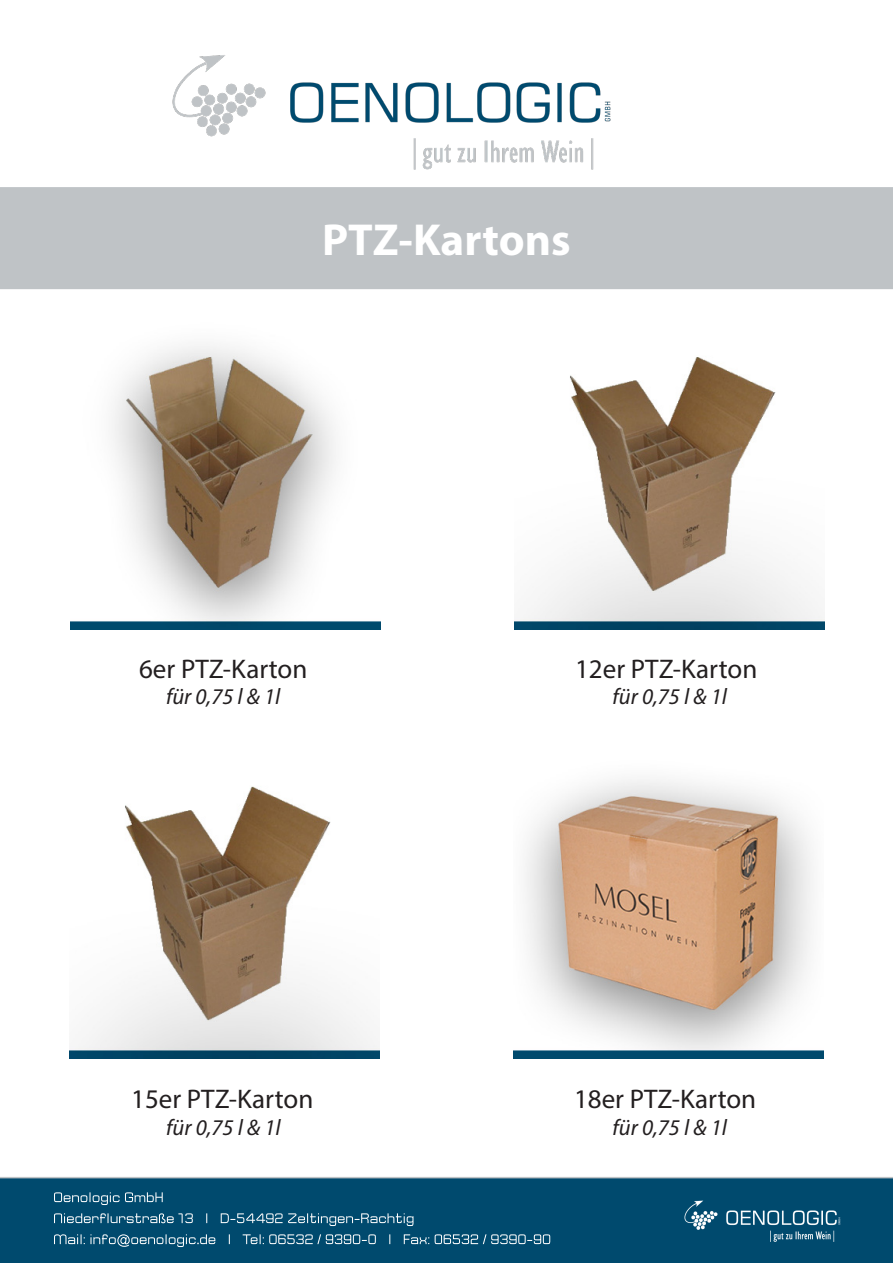
<style>
.page{position:relative;width:893px;height:1263px;background:#fff}
.page>*{position:absolute;margin:0;border:0;box-sizing:border-box;transform-origin:0 0}
.t1{font:700 45px "Myriad Pro";color:#fff}
.t2{font:27px "Myriad Pro";color:#231f20}
.t3{font:italic 22.5px "Myriad Pro";color:#231f20}
</style>
<div class="page">
<div style="left:0;top:187px;width:893px;height:102px;background:#bfc3c6"></div>
<div style="left:0;top:1177px;width:893px;height:86px;background:#004a6e"></div>
<img style="left:514px;top:357px;width:311px;height:272px">
<img style="left:70px;top:346px;width:311px;height:283px">
<img style="left:143px;top:55px;width:496px;height:133px">
<img style="left:513px;top:779px;width:311px;height:280px">
<svg style="left:54px;top:1234px;width:496px;height:13px;background:#306c89"></svg>
<svg style="left:54px;top:1213px;width:359px;height:13px;background:#306c89"></svg>
<svg style="left:54px;top:1192px;width:109px;height:13px"></svg>
<img style="left:674px;top:1193px;width:177px;height:55px">
<img style="left:69px;top:786px;width:310px;height:273px">
<p class="t1" style="left:322px;top:210px;width:250px">PTZ-Kartons</p>
<p class="t2" style="left:139px;top:653px;width:170px">6er PTZ-Karton</p>
<p class="t2" style="left:575px;top:652px;width:184px">12er PTZ-Karton</p>
<p class="t3" style="left:166px;top:682px;width:116px">für 0,75 l &amp; 1l</p>
<p class="t3" style="left:613px;top:682px;width:116px">für 0,75 l &amp; 1l</p>
<p class="t2" style="left:131px;top:1082px;width:184px">15er PTZ-Karton</p>
<p class="t2" style="left:574px;top:1082px;width:184px">18er PTZ-Karton</p>
<p class="t3" style="left:166px;top:1114px;width:116px">für 0,75 l &amp; 1l</p>
<p class="t3" style="left:613px;top:1114px;width:116px">für 0,75 l &amp; 1l</p>
</div>
